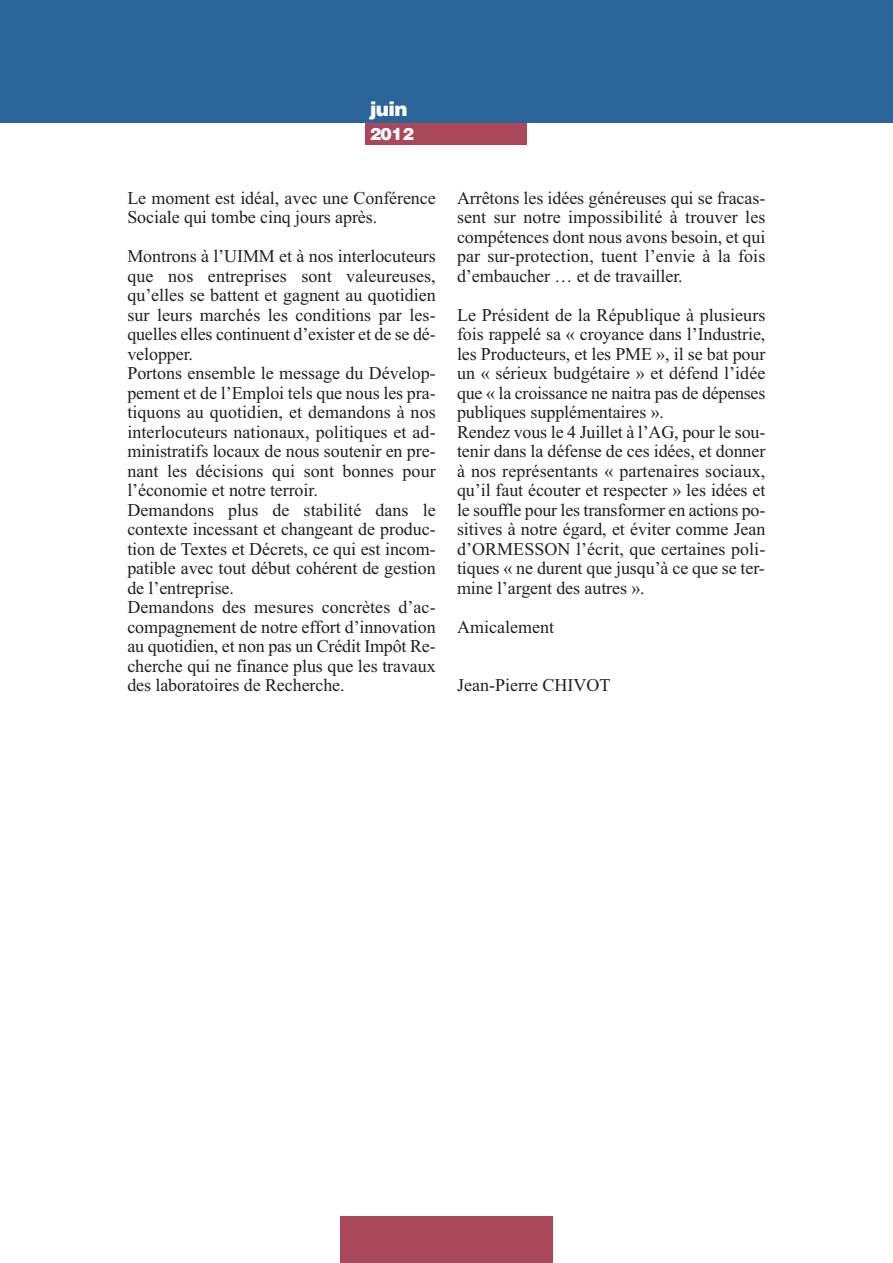
<style>
.page{position:relative;width:893px;height:1263px;background:#fff}
.page>*{position:absolute;margin:0;border:0;box-sizing:border-box;transform-origin:0 0}
.t1{font:900 19.65px "Helvetica";color:#fff}
.t2{font:18px/19.5px "Times New Roman";letter-spacing:-.005em;color:#231f20}
.t3{font:900 16.95px "Helvetica";color:#fff}
</style>
<div class="page">
<div style="left:365px;top:123px;width:161px;height:21px;background:#ab475b"></div>
<div style="left:0;top:0;width:893px;height:123px;background:#2b6498"></div>
<div style="left:340px;top:1216px;width:213px;height:47px;background:#ab475b"></div>
<p class="t1" style="left:370px;top:97px;width:39px">juin</p>
<p class="t3" style="left:370px;top:124px;width:46px">2012</p>
<p class="t2" style="left:127px;top:188px;width:310px">Le moment est idéal, avec une Conférence<br>Sociale qui tombe cinq jours après.</p>
<p class="t2" style="left:127px;top:246px;width:310px">Montrons à l’UIMM et à nos interlocuteurs que nos entreprises sont valeureuses, qu’elles se battent et gagnent au quotidien sur leurs marchés les conditions par les&shy;quelles elles continuent d’exister et de se dé&shy;velopper.<br>Portons ensemble le message du Dévelop&shy;pement et de l’Emploi tels que nous les pra&shy;tiquons au quotidien, et demandons à nos interlocuteurs nationaux, politiques et ad&shy;ministratifs locaux de nous soutenir en pre&shy;nant les décisions qui sont bonnes pour l’économie et notre terroir.<br>Demandons plus de stabilité dans le contexte incessant et changeant de produc&shy;tion de Textes et Décrets, ce qui est incom&shy;patible avec tout début cohérent de gestion de l’entreprise.<br>Demandons des mesures concrètes d’ac&shy;compagnement de notre effort d’innovation au quotidien, et non pas un Crédit Impôt Re&shy;cherche qui ne finance plus que les travaux des laboratoires de Recherche.</p>
<p class="t2" style="left:457px;top:188px;width:310px;text-align:justify">Arrêtons les idées généreuses qui se fracas&shy;sent sur notre impossibilité à trouver les compétences dont nous avons besoin, et qui par sur-protection, tuent l’envie à la fois d’embaucher … et de travailler.</p>
<p class="t2" style="left:457px;top:305px;width:310px">Le Président de la République à plusieurs fois rappelé sa « croyance dans l’Industrie, les Producteurs, et les PME », il se bat pour un « sérieux budgétaire » et défend l’idée que « la croissance ne naitra pas de dépenses publiques supplémentaires ».<br>Rendez vous le 4 Juillet à l’AG, pour le sou&shy;tenir dans la défense de ces idées, et donner à nos représentants « partenaires sociaux, qu’il faut écouter et respecter » les idées et le souffle pour les transformer en actions po&shy;sitives à notre égard, et éviter comme Jean d’ORMESSON l’écrit, que certaines poli&shy;tiques « ne durent que jusqu’à ce que se ter&shy;mine l’argent des autres ».</p>
<p class="t2" style="left:457px;top:617px;width:98px">Amicalement</p>
<p class="t2" style="left:457px;top:675px;width:155px">Jean-Pierre CHIVOT</p>
</div>
